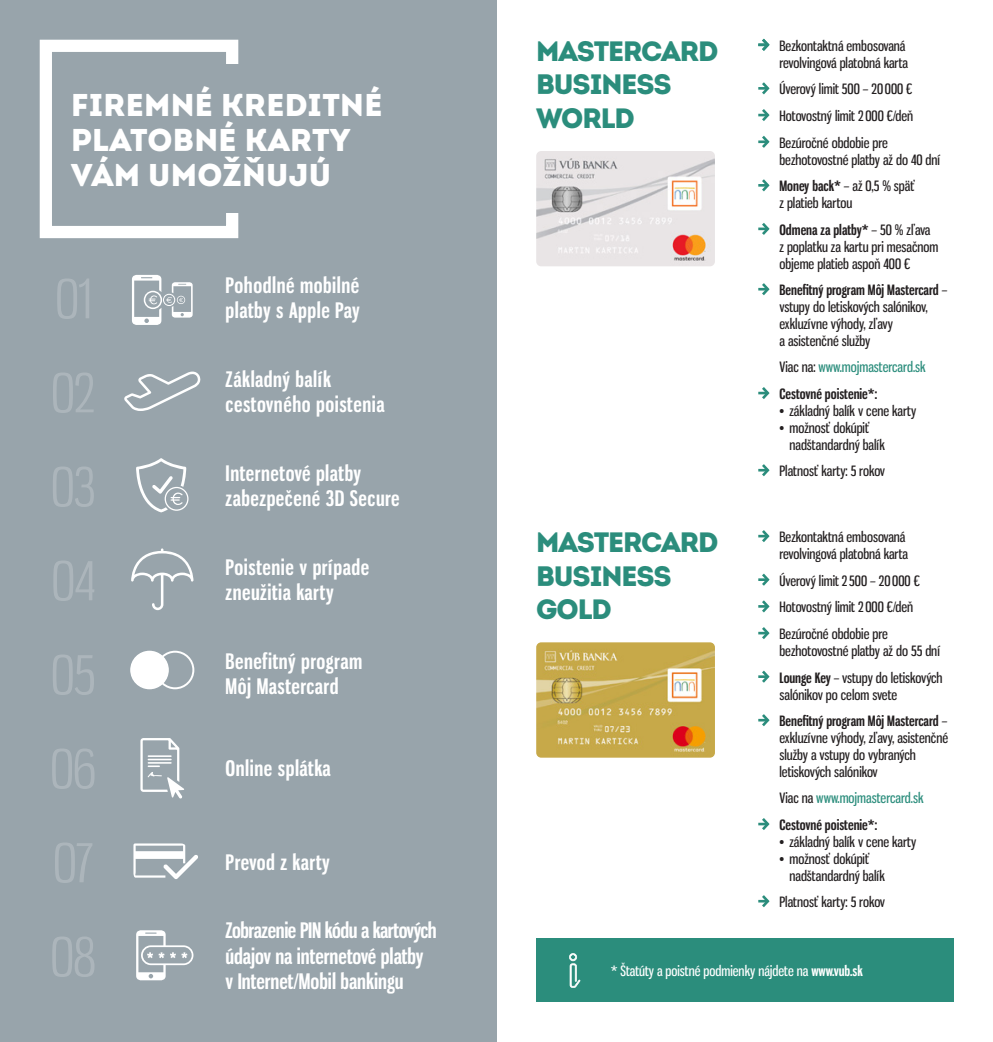
<style>
.page{position:relative;width:993px;height:1042px;background:#fff}
.page>*{position:absolute;margin:0;border:0;box-sizing:border-box;transform-origin:0 0}
.t1{font:900 31.5px/35px "Intro";letter-spacing:.01em;color:#fff}
.t2{font:28px/33.6px "Intro Black Caps";letter-spacing:-.04em;color:#2b8d7c}
.t3{font:700 21px/25.2px "Gnuolane Rg";letter-spacing:.025em;color:#fff}
.t4{font:700 21px/25.2px "Gnuolane Rg";color:#fff}
.t5{font:14px/16.8px "Gnuolane Rg";color:#231f20}
.t6{font:14px/26.8px "Gnuolane Rg";color:#2b8d7c}
.t7{font:700 14px/26.8px "Gnuolane Rg";color:#231f20}
.t8{font:14px "Gnuolane Rg";color:#fff}
.s1{font-weight:700}
.s2{color:#231f20}
.s3{font-weight:700;color:#231f20}
.s4{font-weight:400}
</style>
<div class="page">
<div style="left:0;top:0;width:496px;height:1042px;background:#98a4ab"></div>
<div style="left:40px;top:40px;width:198px;height:198px;border:12px solid #fff"></div>
<div style="left:71px;top:64px;width:321px;height:149px;background:#98a4ab"></div>
<svg style="left:136px;top:458px;width:52px;height:54px"></svg>
<svg style="left:131px;top:548px;width:62px;height:62px"></svg>
<svg style="left:140px;top:738px;width:44px;height:61px"></svg>
<svg style="left:132px;top:275px;width:60px;height:50px"></svg>
<svg style="left:124px;top:371px;width:77px;height:40px"></svg>
<svg style="left:130px;top:651px;width:64px;height:38px"></svg>
<div style="left:131px;top:651px;width:37px;height:38px;background:#fff;border-radius:50%"></div>
<svg style="left:133px;top:843px;width:65px;height:36px"></svg>
<svg style="left:758px;top:38px;width:12px;height:13px"></svg>
<svg style="left:758px;top:82px;width:12px;height:13px"></svg>
<svg style="left:758px;top:109px;width:12px;height:12px"></svg>
<svg style="left:758px;top:135px;width:12px;height:13px"></svg>
<svg style="left:758px;top:179px;width:12px;height:13px"></svg>
<svg style="left:758px;top:223px;width:12px;height:12px"></svg>
<svg style="left:758px;top:283px;width:12px;height:13px"></svg>
<svg style="left:758px;top:387px;width:12px;height:12px"></svg>
<svg style="left:758px;top:464px;width:12px;height:13px"></svg>
<svg style="left:758px;top:530px;width:12px;height:12px"></svg>
<svg style="left:758px;top:573px;width:12px;height:13px"></svg>
<svg style="left:758px;top:600px;width:12px;height:13px"></svg>
<svg style="left:758px;top:627px;width:12px;height:12px"></svg>
<svg style="left:758px;top:670px;width:12px;height:13px"></svg>
<svg style="left:758px;top:714px;width:12px;height:13px"></svg>
<svg style="left:758px;top:818px;width:12px;height:12px"></svg>
<svg style="left:758px;top:895px;width:12px;height:13px"></svg>
<svg style="left:136px;top:930px;width:57px;height:50px"></svg>
<img style="left:536px;top:151px;width:178px;height:115px">
<img style="left:536px;top:642px;width:178px;height:115px">
<div style="left:536px;top:938px;width:416px;height:64px;background:#2b8d7c"></div>
<svg style="left:569px;top:953px;width:11px;height:35px"></svg>
<h1 class="t1" style="left:71px;top:87px;width:312px">FIREMNÉ KREDITNÉ<br>PLATOBNÉ KARTY<br>VÁM UMOŽŇUJÚ</h1>
<h3 class="t3" style="left:225px;top:273px;width:135px">Pohodlné mobilné platby s Apple Pay</h3>
<h3 class="t3" style="left:225px;top:367px;width:160px">Základný balík cestovného poistenia</h3>
<h3 class="t3" style="left:225px;top:461px;width:175px">Internetové platby zabezpečené 3D Secure</h3>
<h3 class="t3" style="left:225px;top:554px;width:145px">Poistenie v prípade zneužitia karty</h3>
<h3 class="t3" style="left:225px;top:648px;width:138px">Benefitný program<br>Môj Mastercard</h3>
<h3 class="t3" style="left:225px;top:755px;width:107px">Online splátka</h3>
<h3 class="t3" style="left:225px;top:849px;width:106px">Prevod z karty</h3>
<h3 class="t4" style="left:225px;top:918px;width:212px">Zobrazenie PIN kódu a kartových údajov na internetové platby<br>v Internet/Mobil bankingu</h3>
<h2 class="t2" style="left:536px;top:34px;width:184px">MASTERCARD<br>BUSINESS<br>WORLD</h2>
<h2 class="t2" style="left:536px;top:525px;width:184px">MASTERCARD<br>BUSINESS<br>GOLD</h2>
<p class="t5" style="left:779px;top:37px;width:130px">Bezkontaktná embosovaná revolvingová platobná karta</p>
<p class="t5" style="left:779px;top:76px;width:135px;line-height:26.8px;text-align:justify">Úverový limit 500 – 20 000 € Hotovostný limit 2 000 €/deň Bezúročné obdobie pre</p>
<p class="t5" style="left:779px;top:146px;width:162px;line-height:26.8px">bezhotovostné platby až do 40 dní<br><span class="s1">Money back*</span> – až 0,5 % späť</p>
<p class="t5" style="left:779px;top:190px;width:152px;line-height:26.8px">z platieb kartou<br><span class="s1">Odmena za platby*</span> – 50 % zľava</p>
<p class="t5" style="left:779px;top:238px;width:160px">z poplatku za kartu pri mesačnom objeme platieb aspoň 400 €</p>
<p class="t5" style="left:779px;top:282px;width:169px"><span class="s1">Benefitný program Môj Mastercard</span> – vstupy do letiskových salónikov, exkluzívne výhody, zľavy<br>a asistenčné služby</p>
<p class="t6" style="left:779px;top:354px;width:148px"><span class="s2">Viac na:</span> www.mojmastercard.sk<br><span class="s3">Cestovné poistenie*:</span></p>
<p class="t5" style="left:779px;top:402px;width:138px">• základný balík v cene karty</p>
<p class="t5" style="left:789px;top:419px;width:97px;text-indent:-10px">• možnosť dokúpiť nadštandardný balík</p>
<p class="t5" style="left:779px;top:463px;width:107px">Platnosť karty: 5 rokov</p>
<p class="t5" style="left:779px;top:528px;width:130px">Bezkontaktná embosovaná revolvingová platobná karta</p>
<p class="t5" style="left:779px;top:567px;width:142px;line-height:26.8px">Úverový limit 2 500 – 20 000 €<br>Hotovostný limit 2 000 €/deň<br>Bezúročné obdobie pre</p>
<p class="t5" style="left:779px;top:637px;width:165px;line-height:26.8px">bezhotovostné platby až do 55 dní<br><span class="s1">Lounge Key</span> – vstupy do letiskových</p>
<p class="t7" style="left:779px;top:681px;width:169px"><span class="s4">salónikov po celom svete<br></span>Benefitný program Môj Mastercard <span class="s4">–</span></p>
<p class="t5" style="left:779px;top:729px;width:170px">exkluzívne výhody, zľavy, asistenčné služby a vstupy do vybraných letiskových salónikov</p>
<p class="t6" style="left:779px;top:785px;width:145px"><span class="s2">Viac na</span> www.mojmastercard.sk<br><span class="s3">Cestovné poistenie*:</span></p>
<p class="t5" style="left:779px;top:833px;width:138px">• základný balík v cene karty</p>
<p class="t5" style="left:789px;top:850px;width:97px;text-indent:-10px">• možnosť dokúpiť nadštandardný balík</p>
<p class="t5" style="left:779px;top:893px;width:107px">Platnosť karty: 5 rokov</p>
<p class="t8" style="left:610px;top:962px;width:253px">* Štatúty a poistné podmienky nájdete na <span class="s1">www.vub.sk</span></p>
</div>
